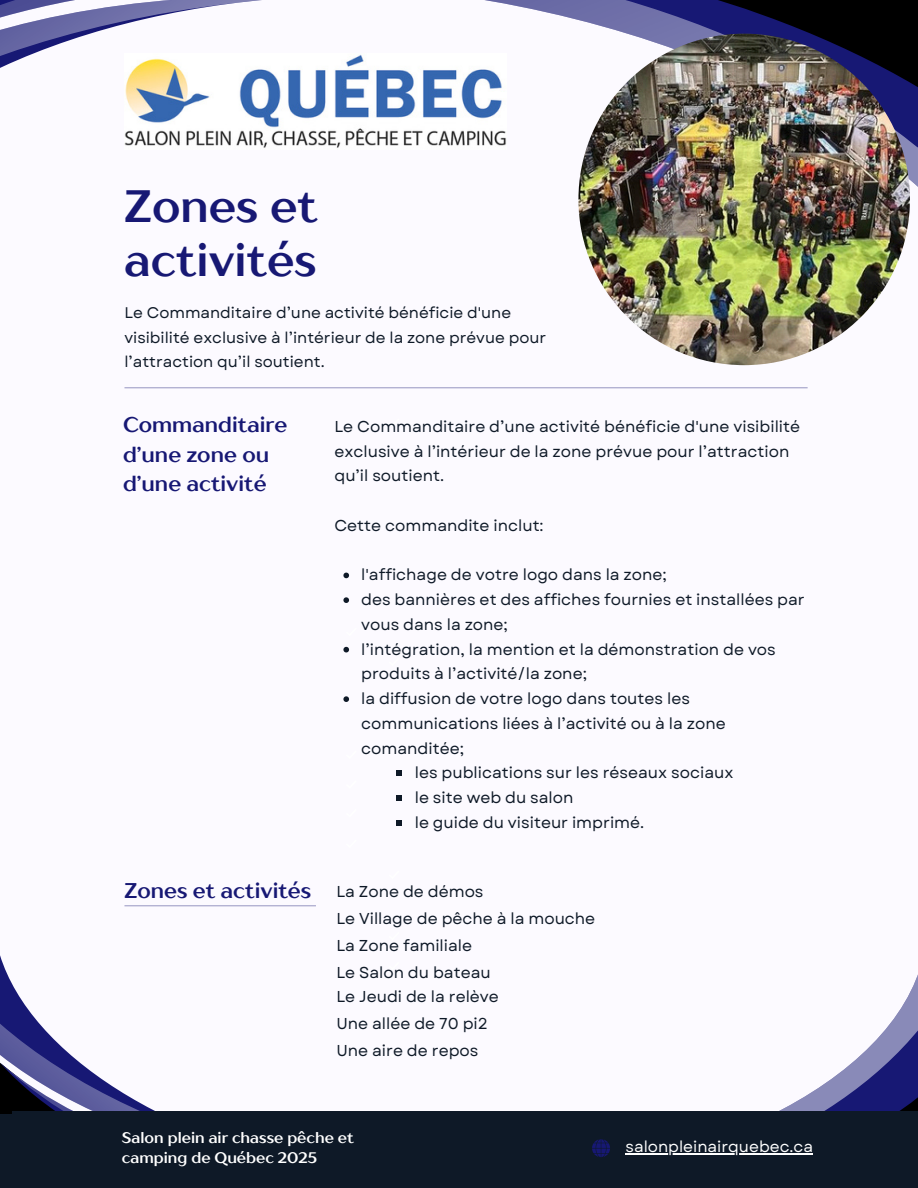
<style>
.page{position:relative;width:918px;height:1188px;background:#fcfaff}
.page>*{position:absolute;margin:0;border:0;box-sizing:border-box;transform-origin:0 0}
.t1{font:700 45.15px/54px "TT Drugs";color:#171874}
.t2{font:700 21.3px/29.2px "TT Drugs";color:#171874}
.t3{font:700 19.8px "TT Drugs";color:#fff}
.t4{font:15.75px/24.8px "Garet";color:#0e1927}
.t5{font:15.6px "Garet";color:#fff}
.t6{font:15.45px/24.8px "Garet";color:#0e1927}
.t7{font:700 15.3px/20.2px "TT Drugs";color:#fff}
</style>
<div class="page">
<svg style="left:779px;top:974px;width:139px;height:137px"></svg>
<svg style="left:0;top:955px;width:40px;height:69px"></svg>
<svg style="left:0;top:1024px;width:155px;height:90px"></svg>
<hr style="left:124px;top:387px;width:684px;height:1px;background:#171874">
<div style="left:12px;top:1111px;width:906px;height:77px;background:#0e1927"></div>
<svg style="left:485px;top:0;width:433px;height:340px"></svg>
<svg style="left:0;top:0;width:262px;height:68px"></svg>
<img style="left:578px;top:34px;width:332px;height:331px;border-radius:50%">
<img style="left:124px;top:54px;width:383px;height:95px">
<svg style="left:343px;top:573px;width:6px;height:5px"></svg>
<svg style="left:343px;top:597px;width:6px;height:6px"></svg>
<svg style="left:343px;top:647px;width:6px;height:5px"></svg>
<svg style="left:343px;top:696px;width:6px;height:6px"></svg>
<svg style="left:396px;top:771px;width:6px;height:5px"></svg>
<svg style="left:396px;top:795px;width:6px;height:6px"></svg>
<svg style="left:396px;top:820px;width:6px;height:6px"></svg>
<hr style="left:124px;top:905px;width:192px;height:1px;background:#171874">
<div style="left:0;top:1114px;width:918px;height:74px;background:#0e1927"></div>
<svg style="left:592px;top:1139px;width:221px;height:18px"></svg>
<hr style="left:626px;top:1153px;width:187px;height:1px;background:#fff">
<p class="t1" style="left:124px;top:178px;width:195px">Zones et activités</p>
<p class="t6" style="left:124px;top:300px;width:423px">Le Commanditaire d’une activité bénéficie d'une visibilité exclusive à l’intérieur de la zone prévue pour l’attraction qu’il soutient.</p>
<p class="t2" style="left:123px;top:410px;width:166px">Commanditaire d’une zone ou d’une activité</p>
<p class="t2" style="left:124px;top:875px;width:188px">Zones et activités</p>
<h1 class="t4" style="left:334px;top:414px;width:467px">Le Commanditaire d’une activité bénéficie d'une visibilité exclusive à l’intérieur de la zone prévue pour l’attraction qu’il soutient.</h1>
<p class="t4" style="left:334px;top:513px;width:211px">Cette commandite inclut:</p>
<p class="t4" style="left:361px;top:563px;width:307px">l'affichage de votre logo dans la zone;</p>
<h2 class="t4" style="left:361px;top:587px;width:445px">des bannières et des affiches fournies et installées par vous dans la zone;</h2>
<p class="t4" style="left:361px;top:637px;width:416px">l’intégration, la mention et la démonstration de vos produits à l’activité/la zone;</p>
<p class="t4" style="left:361px;top:686px;width:366px">la diffusion de votre logo dans toutes les communications liées à l’activité ou à la zone comanditée;</p>
<p class="t4" style="left:415px;top:761px;width:320px">les publications sur les réseaux sociaux</p>
<p class="t4" style="left:415px;top:785px;width:160px">le site web du salon</p>
<p class="t4" style="left:415px;top:810px;width:231px">le guide du visiteur imprimé.</p>
<p class="t4" style="left:336px;top:879px;width:149px">La Zone de démos</p>
<p class="t4" style="left:336px;top:906px;width:260px">Le Village de pêche à la mouche</p>
<p class="t4" style="left:336px;top:933px;width:137px">La Zone familiale</p>
<p class="t4" style="left:336px;top:960px;width:156px">Le Salon du bateau</p>
<p class="t4" style="left:336px;top:984px;width:164px">Le Jeudi de la relève</p>
<p class="t4" style="left:336px;top:1011px;width:153px">Une allée de 70 pi2</p>
<h2 class="t4" style="left:336px;top:1038px;width:144px">Une aire de repos</h2>
<p class="t7" style="left:122px;top:1127px;width:233px">Salon plein air chasse pêche et camping de Québec 2025</p>
<p class="t5" style="left:626px;top:1136px;width:189px">salonpleinairquebec.ca</p>
<p class="t3" style="left:123px;top:1136px;width:160px">Contact Us Now</p>
<p class="t5" style="left:639px;top:1137px;width:109px">123-456-7890</p>
</div>
